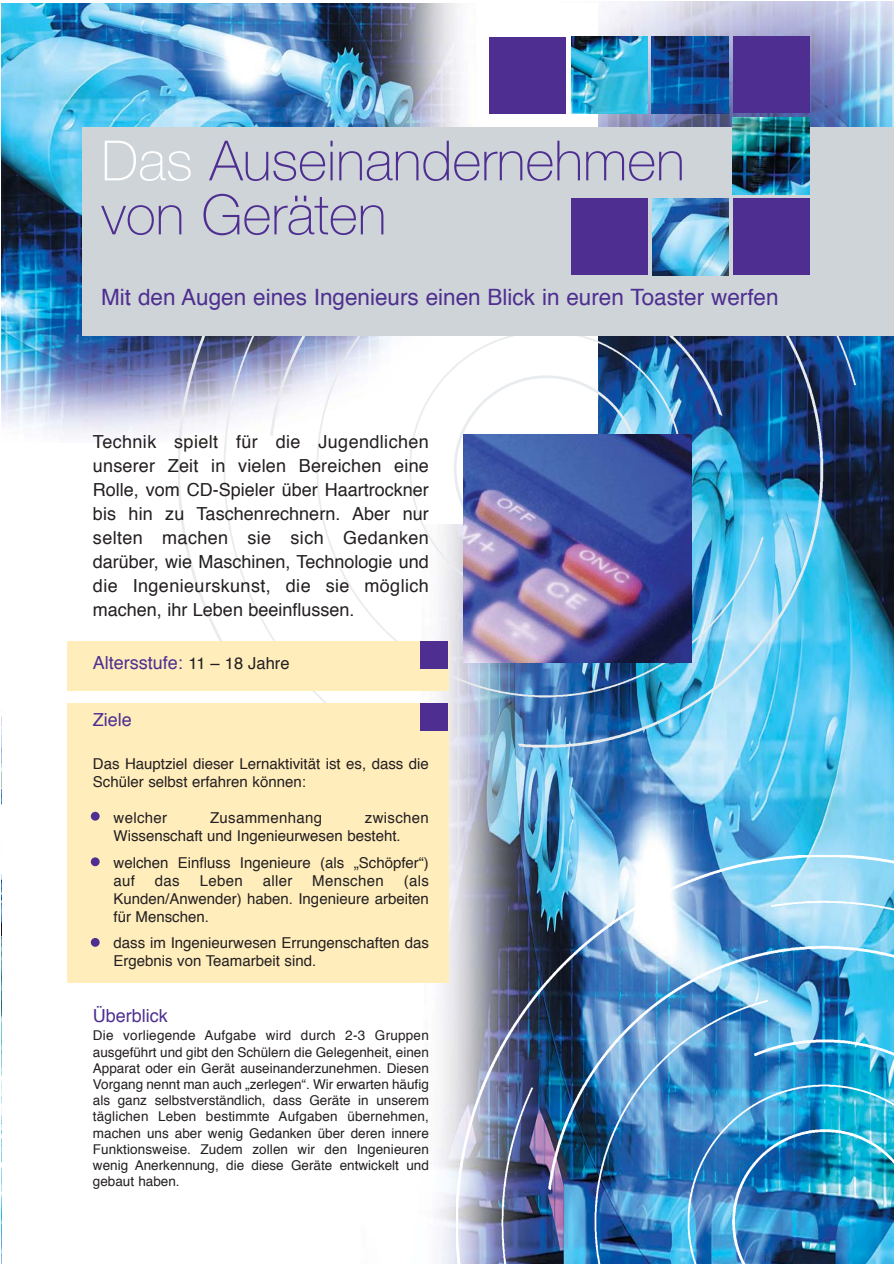
<style>
.page{position:relative;width:894px;height:1264px;background:#fff}
.page>*{position:absolute;margin:0;border:0;box-sizing:border-box;transform-origin:0 0}
.t1{font:100 55.5px/54px "Helvetica Neue";color:#4e2f91}
.t2{font:22.5px "Helvetica";color:#4e2f91}
.t3{font:18px/24px "Helvetica";color:#231f20;text-align:justify}
.t4{font:18px "Helvetica";color:#4e2f91}
.t5{font:15px/18px "Helvetica";color:#231f20}
.t6{font:15px "Helvetica";letter-spacing:.02em;color:#231f20}
.t7{font:13.5px/16.2px "Helvetica";color:#231f20;text-align:justify}
.s1{color:#fff}
.s2{font-size:16.5px;color:#231f20}
</style>
<div class="page">
<img style="left:1px;top:1px;width:893px;height:1262px">
<h1 class="t1" style="left:101px;top:139px;width:585px"><span class="s1">Das</span> Auseinandernehmen von Geräten</h1>
<h2 class="t2" style="left:101px;top:288px;width:679px">Mit den Augen eines Ingenieurs einen Blick in euren Toaster werfen</h2>
<p class="t3" style="left:93px;top:431px;width:337px">Technik spielt für die Jugendlichen unserer Zeit in vielen Bereichen eine Rolle, vom CD-Spieler über Haartrockner bis hin zu Taschenrechnern. Aber nur selten machen sie sich Gedanken darüber, wie Maschinen, Technologie und die Ingenieurskunst, die sie möglich machen, ihr Leben beeinflussen.</p>
<h3 class="t4" style="left:93px;top:655px;width:198px">Altersstufe: <span class="s2">11 – 18 Jahre</span></h3>
<h3 class="t4" style="left:93px;top:712px;width:40px">Ziele</h3>
<p class="t5" style="left:93px;top:756px;width:337px">Das Hauptziel dieser Lernaktivität ist es, dass die<br>Schüler selbst erfahren können:</p>
<p class="t6" style="left:93px;top:811px;width:76px">• welcher</p>
<p class="t6" style="left:210px;top:811px;width:114px">Zusammenhang</p>
<p class="t5" style="left:113px;top:810px;width:317px;text-indent:251px">zwischen<br>Wissenschaft und Ingenieurwesen besteht.</p>
<p class="t5" style="left:113px;top:854px;width:317px;text-indent:-21px">• welchen Einfluss Ingenieure (als „Schöpfer“) auf</p>
<p class="t5" style="left:113px;top:872px;width:317px;text-align:justify;text-indent:290px">(als Kunden/Anwender) haben. Ingenieure arbeiten für Menschen.</p>
<p class="t5" style="left:113px;top:934px;width:317px;text-indent:-21px">• dass im Ingenieurwesen Errungenschaften das<br>Ergebnis von Teamarbeit sind.</p>
<h3 class="t4" style="left:93px;top:1008px;width:76px">Überblick</h3>
<p class="t7" style="left:93px;top:1028px;width:337px">Die vorliegende Aufgabe wird durch 2-3 Gruppen ausgeführt und gibt den Schülern die Gelegenheit, einen Apparat oder ein Gerät auseinanderzunehmen. Diesen Vorgang nennt man auch „zerlegen“. Wir erwarten häufig als ganz selbstverständlich, dass Geräte in unserem täglichen Leben bestimmte Aufgaben übernehmen, machen uns aber wenig Gedanken über deren innere Funktionsweise. Zudem zollen wir den Ingenieuren wenig Anerkennung, die diese Geräte entwickelt und gebaut haben.</p>
<p class="t5" style="left:155px;top:872px;width:26px">das</p>
<p class="t5" style="left:200px;top:872px;width:45px">Leben</p>
<p class="t5" style="left:263px;top:872px;width:31px">aller</p>
<p class="t6" style="left:312px;top:874px;width:73px">Menschen</p>
</div>
